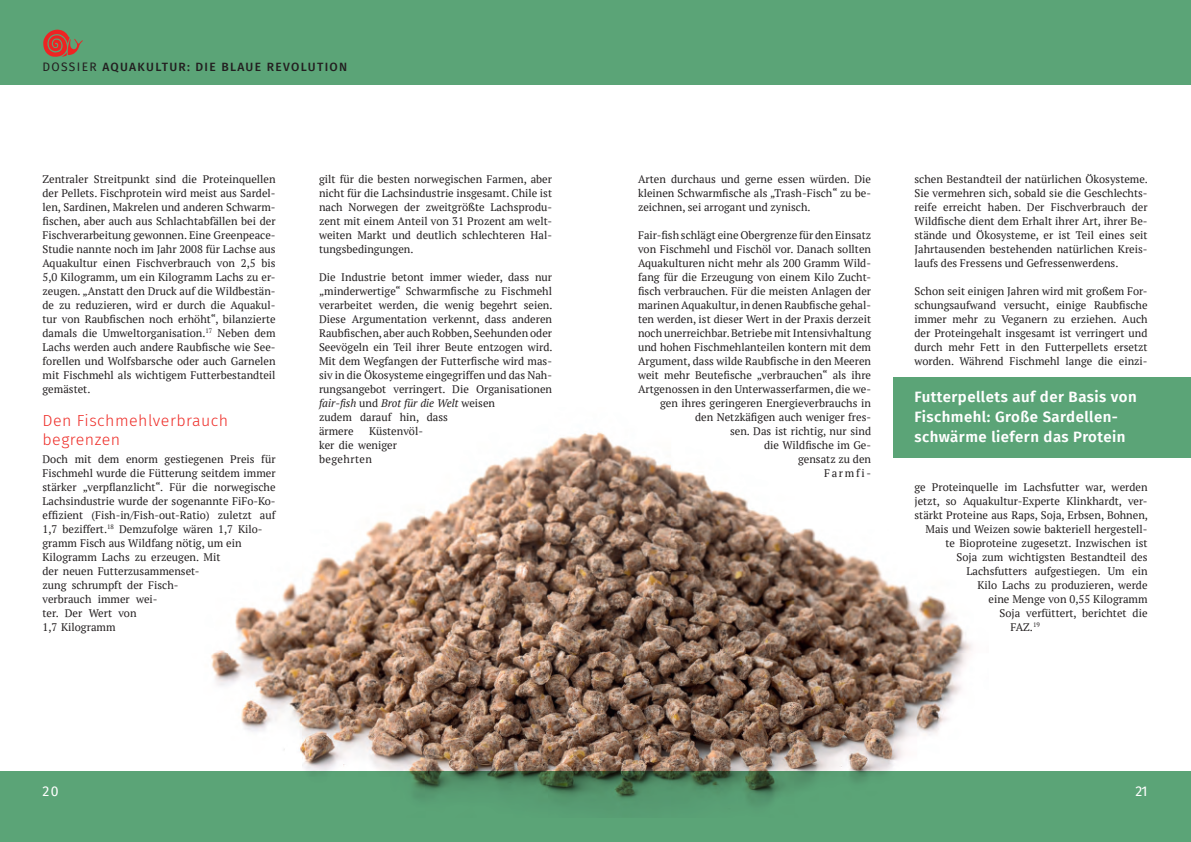
<style>
.page{position:relative;width:1191px;height:842px;background:#fff}
.page>*{position:absolute;margin:0;border:0;box-sizing:border-box;transform-origin:0 0}
.t1{font:300 16px/19.2px "Fira Sans";letter-spacing:.03em;color:#ee2d28}
.t2{font:600 15px/20px "Fira Sans";letter-spacing:.03em;color:#fff}
.t3{font:14px "Fira Sans";color:#fff}
.t4{font:500 12px "Fira Sans";letter-spacing:.11em;color:#231f20}
.t5{font:11px/14px "PT Serif";color:#231f20;text-align:justify}
.s1{font-weight:400}
.s2{font-style:italic}
</style>
<div class="page">
<div style="left:0;top:0;width:1191px;height:85px;background:#5ba477"></div>
<div style="left:0;top:771px;width:1191px;height:71px;background:#5ba477"></div>
<svg style="left:43px;top:30px;width:40px;height:27px"></svg>
<img style="left:211px;top:432px;width:761px;height:374px">
<div style="left:893px;top:377px;width:298px;height:81px;background:#5ba477"></div>
<p class="t4" style="left:43px;top:57px;width:306px"><span class="s1">DOSSIER</span> AQUAKULTUR: DIE BLAUE REVOLUTION</p>
<p class="t5" style="left:43px;top:172px;width:235px;text-align:left">Zentraler Streitpunkt sind die Proteinquellen der Pellets. Fischprotein wird meist aus Sardel&shy;len, Sardinen, Makrelen und anderen Schwarm&shy;fischen, aber auch aus Schlachtabfällen bei der Fischverarbeitung gewonnen. Eine Greenpeace-Studie nannte noch im Jahr 2008 für Lachse aus Aquakultur einen Fischverbrauch von 2,5 bis 5,0 Kilogramm, um ein Kilogramm Lachs zu er&shy;zeugen. „Anstatt den Druck auf die Wildbestän&shy;de zu reduzieren, wird er durch die Aquakul&shy;tur von Raubfischen noch erhöht“, bilanzierte damals die Umweltorganisation.<sup>17</sup> Neben dem Lachs werden auch andere Raubfische wie See&shy;forellen und Wolfsbarsche oder auch Garnelen mit Fischmehl als wichtigem Futterbestandteil gemästet.</p>
<h1 class="t1" style="left:43px;top:410px;width:187px">Den Fischmehlverbrauch begrenzen</h1>
<p class="t5" style="left:43px;top:452px;width:235px;text-align:left">Doch mit dem enorm gestiegenen Preis für Fischmehl wurde die Fütterung seitdem immer stärker „verpflanzlicht“. Für die norwegische Lachsindustrie wurde der sogenannte FiFo-Ko&shy;effizient (Fish-in/Fish-out-Ratio) zuletzt auf 1,7 beziffert.<sup>18</sup> Demzufolge wären 1,7 Kilo&shy;gramm Fisch aus Wildfang nötig, um ein Kilogramm Lachs zu erzeugen. Mit<br>der neuen Futterzusammenset-<br>zung schrumpft der Fisch-<br>verbrauch immer wei-<br>ter. Der Wert von<br>1,7 Kilogramm</p>
<p class="t5" style="left:319px;top:172px;width:235px">gilt für die besten norwegischen Farmen, aber nicht für die Lachsindustrie insgesamt. Chile ist nach Norwegen der zweitgrößte Lachsprodu&shy;zent mit einem Anteil von 31 Prozent am welt&shy;weiten Markt und deutlich schlechteren Hal&shy;tungsbedingungen.</p>
<p class="t5" style="left:319px;top:270px;width:235px;text-align:left">Die Industrie betont immer wieder, dass nur „minderwertige“ Schwarmfische zu Fischmehl verarbeitet werden, die wenig begehrt seien.<br>Diese Argumentation verkennt, dass anderen Raubfischen, aber auch Robben, Seehunden oder Seevögeln ein Teil ihrer Beute entzogen wird.<br>Mit dem Wegfangen der Futterfische wird mas&shy;siv in die Ökosysteme eingegriffen und das Nah&shy;rungsangebot verringert. Die Organisationen <span class="s2">fair-fish</span> und <span class="s2">Brot für die Welt</span> weisen<br>zudem darauf hin, dass<br>ärmere</p>
<p class="t5" style="left:319px;top:424px;width:106px;text-align:left;text-indent:50px">Küstenvöl&shy;ker die weniger begehrten</p>
<p class="t3" style="left:43px;top:780px;width:18px">20</p>
<p class="t5" style="left:638px;top:172px;width:235px">Arten durchaus und gerne essen würden. Die kleinen Schwarmfische als „Trash-Fisch“ zu be&shy;zeichnen, sei arrogant und zynisch.</p>
<p class="t5" style="left:638px;top:228px;width:235px;text-align:right">Fair-fish schlägt eine Obergrenze für den Einsatz von Fischmehl und Fischöl vor. Danach sollten Aquakulturen nicht mehr als 200 Gramm Wild&shy;fang für die Erzeugung von einem Kilo Zucht&shy;fisch verbrauchen. Für die meisten Anlagen der marinen Aquakultur, in denen Raubfische gehal&shy;ten werden, ist dieser Wert in der Praxis derzeit noch unerreichbar. Betriebe mit Intensivhaltung und hohen Fischmehlanteilen kontern mit dem Argument, dass wilde Raubfische in den Meeren weit mehr Beutefische „verbrauchen“ als ihre Artgenossen in den Unterwasserfarmen, die we&shy;gen ihres geringeren Energieverbrauchs in<br>den Netzkäfigen auch weniger fres-<br>sen. Das ist richtig, nur sind<br>die Wildfische im Ge-<br>gensatz zu den<br>Farmfi-</p>
<p class="t5" style="left:914px;top:172px;width:235px">schen Bestandteil der natürlichen Ökosysteme.<br>Sie vermehren sich, sobald sie die Geschlechts&shy;reife erreicht haben. Der Fischverbrauch der Wildfische dient dem Erhalt ihrer Art, ihrer Be&shy;stände und Ökosysteme, er ist Teil eines seit Jahrtausenden bestehenden natürlichen Kreis&shy;laufs des Fressens und Gefressenwerdens.</p>
<p class="t5" style="left:914px;top:284px;width:235px">Schon seit einigen Jahren wird mit großem For&shy;schungsaufwand versucht, einige Raubfische immer mehr zu Veganern zu erziehen. Auch der Proteingehalt insgesamt ist verringert und durch mehr Fett in den Futterpellets ersetzt worden. Während Fischmehl lange die einzi-</p>
<h2 class="t2" style="left:914px;top:386px;width:224px">Futterpellets auf der Basis von<br>Fischmehl: Große Sardellen&shy;schwärme liefern das Protein</h2>
<p class="t5" style="left:914px;top:480px;width:235px">ge Proteinquelle im Lachsfutter war, werden</p>
<p class="t5" style="left:914px;top:494px;width:234px">jetzt, so Aquakultur-Experte Klinkhardt, ver-</p>
<p class="t5" style="left:914px;top:508px;width:235px">stärkt Proteine aus Raps, Soja, Erbsen, Bohnen,</p>
<p class="t5" style="left:925px;top:522px;width:224px">Mais und Weizen sowie bakteriell hergestell-</p>
<p class="t5" style="left:945px;top:536px;width:204px">te Bioproteine zugesetzt. Inzwischen ist</p>
<p class="t5" style="left:956px;top:550px;width:192px">Soja zum wichtigsten Bestandteil des</p>
<p class="t5" style="left:966px;top:564px;width:183px">Lachsfutters aufgestiegen. Um ein</p>
<p class="t5" style="left:977px;top:578px;width:172px">Kilo Lachs zu produzieren, werde</p>
<p class="t5" style="left:988px;top:592px;width:161px">eine Menge von 0,55 Kilogramm</p>
<p class="t5" style="left:999px;top:606px;width:149px">Soja verfüttert, berichtet die</p>
<p class="t5" style="left:1010px;top:620px;width:31px">FAZ.<sup>19</sup></p>
<p class="t3" style="left:1135px;top:780px;width:13px">21</p>
</div>
